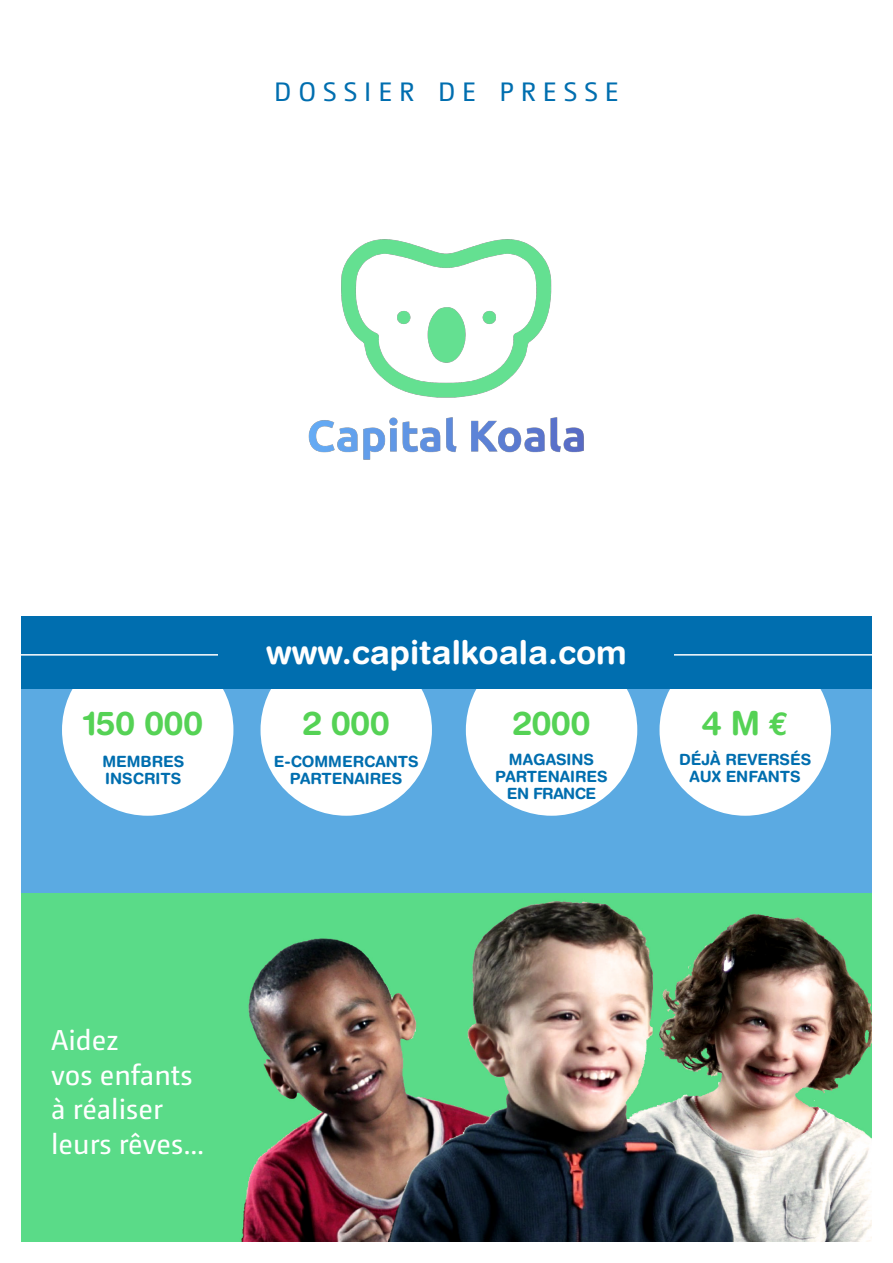
<style>
.page{position:relative;width:893px;height:1263px;background:#fff}
.page>*{position:absolute;margin:0;border:0;box-sizing:border-box;transform-origin:0 0}
.t1{font:700 33px "Helvetica Rounded";color:#fff}
.t2{font:700 33px "Helvetica Rounded";letter-spacing:-.02em;color:#55d255}
.t3{font:28.65px/34.5px "Camingo Dos";color:#fff}
.t4{font:26.7px "Camingo Dos";letter-spacing:.255em;color:#006eaf}
.t5{font:700 15.45px/17px "Helvetica Rounded";color:#006eaf;text-align:center}
.s1{font-family:"Euro Mono"}
</style>
<div class="page">
<div style="left:21px;top:617px;width:851px;height:625px;background:#5baae2"></div>
<img style="left:308px;top:239px;width:276px;height:221px">
<div style="left:62px;top:644px;width:171px;height:172px;background:#fff;border-radius:50%"></div>
<div style="left:261px;top:644px;width:171px;height:172px;background:#fff;border-radius:50%"></div>
<div style="left:659px;top:644px;width:172px;height:172px;background:#fff;border-radius:50%"></div>
<div style="left:466px;top:644px;width:171px;height:172px;background:#fff;border-radius:50%"></div>
<div style="left:21px;top:617px;width:851px;height:72px;background:#006eaf"></div>
<hr style="left:0;top:654px;width:893px;height:2px;background:#fff">
<div style="left:219px;top:627px;width:455px;height:47px;background:#006eaf"></div>
<img style="left:21px;top:893px;width:851px;height:349px">
<p class="t4" style="left:274px;top:76px;width:346px">DOSSIER DE PRESSE</p>
<p class="t2" style="left:83px;top:703px;width:121px">150 000</p>
<p class="t5" style="left:102px;top:753px;width:84px;text-align:left">MEMBRES<br>INSCRITS</p>
<p class="t1" style="left:266px;top:632px;width:362px">www.capitalkoala.com</p>
<p class="t2" style="left:302px;top:703px;width:89px">2 000</p>
<p class="t5" style="left:274px;top:753px;width:146px">E-COMMERCANTS<br>PARTENAIRES</p>
<p class="t2" style="left:512px;top:703px;width:80px">2000</p>
<p class="t5" style="left:495px;top:751px;width:114px">MAGASINS<br>PARTENAIRES<br>EN FRANCE</p>
<p class="t2" style="left:702px;top:703px;width:88px">4 M <span class="s1">€</span></p>
<p class="t5" style="left:679px;top:751px;width:134px">DÉJÀ REVERSÉS<br>AUX ENFANTS</p>
<p class="t3" style="left:51px;top:1023px;width:154px">Aidez<br>vos enfants à réaliser leurs rêves…</p>
</div>
